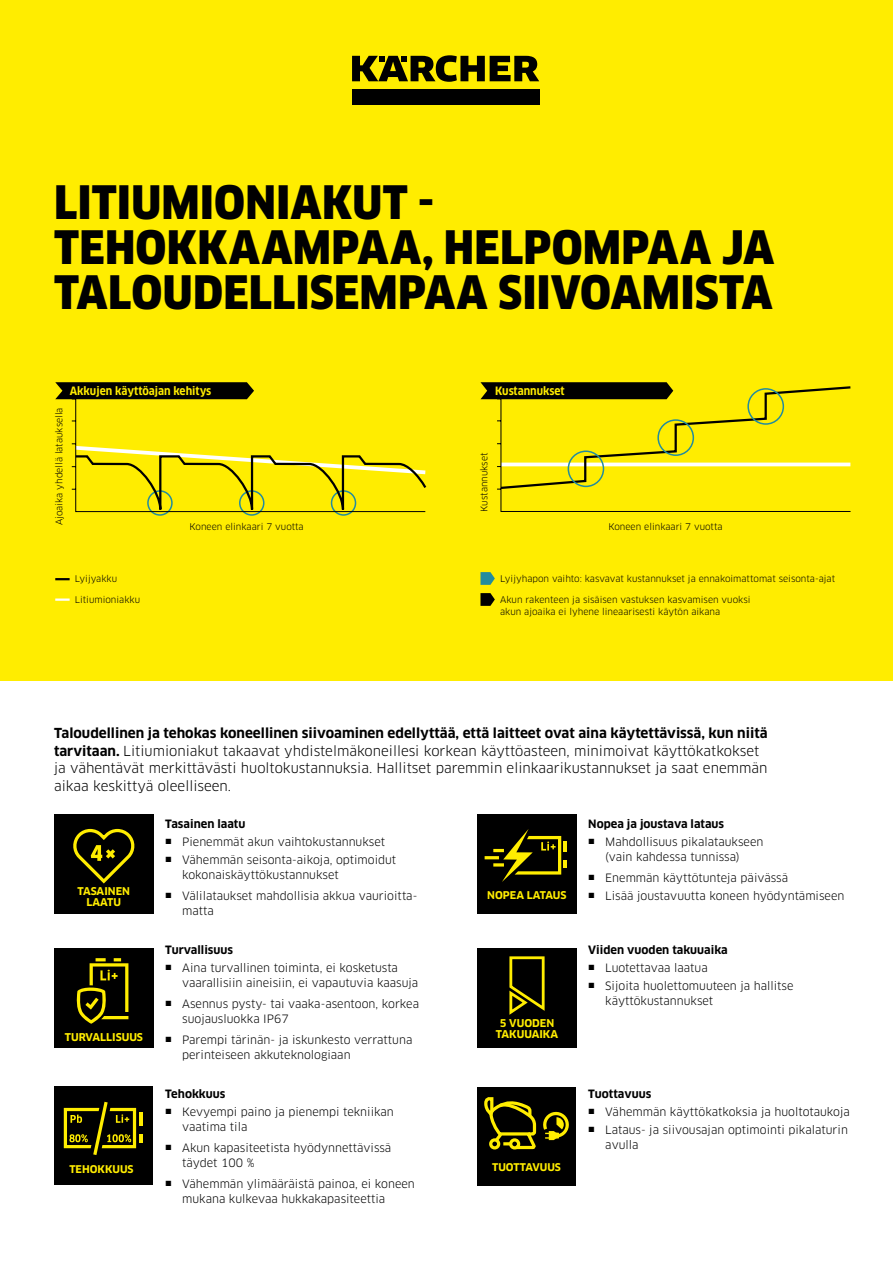
<style>
.page{position:relative;width:893px;height:1263px;background:#fff}
.page>*{position:absolute;margin:0;border:0;box-sizing:border-box;transform-origin:0 0}
.t1{font:900 45px/45px "Clan Pro Narr";letter-spacing:.005em;color:#000}
.t2{font:13.5px/17.5px "Clan Pro";color:#000}
.t3{font:11.25px/14.7px "Clan Pro";color:#000}
.t4{font:700 11.25px "Clan Pro";color:#000}
.t5{font:700 11.25px "Clan Pro Narr";color:#ffed00}
.t6{font:700 10.5px/10.8px "Clan Pro";color:#ffed00;text-align:center}
.t7{font:700 10.35px "Clan Pro";color:#ffed00}
.t8{font:9px/11.7px "Clan Pro";color:#000}
.s1{font-weight:700}
</style>
<div class="page">
<div style="left:0;top:0;width:893px;height:680px;background:#ffed00"></div>
<div style="left:477px;top:949px;width:99px;height:99px;background:#000"></div>
<svg style="left:509px;top:956px;width:36px;height:59px"></svg>
<div style="left:477px;top:814px;width:99px;height:100px;background:#000"></div>
<svg style="left:486px;top:829px;width:81px;height:53px"></svg>
<div style="left:54px;top:814px;width:99px;height:100px;background:#000"></div>
<svg style="left:73px;top:828px;width:62px;height:56px"></svg>
<div style="left:54px;top:949px;width:99px;height:99px;background:#000"></div>
<svg style="left:76px;top:958px;width:52px;height:66px"></svg>
<div style="left:54px;top:1086px;width:99px;height:99px;background:#000"></div>
<svg style="left:64px;top:1102px;width:79px;height:53px"></svg>
<div style="left:477px;top:1087px;width:99px;height:98px;background:#000"></div>
<svg style="left:484px;top:1097px;width:85px;height:53px"></svg>
<hr style="left:55px;top:598px;width:15px;height:3px;background:#fff">
<svg style="left:55px;top:578px;width:15px;height:2px"></svg>
<svg style="left:480px;top:593px;width:15px;height:13px"></svg>
<svg style="left:480px;top:572px;width:15px;height:13px"></svg>
<svg style="left:480px;top:382px;width:371px;height:130px"></svg>
<svg style="left:55px;top:382px;width:372px;height:134px"></svg>
<div style="left:352px;top:89px;width:187px;height:15px;background:#000"></div>
<svg style="left:352px;top:55px;width:187px;height:27px"></svg>
<h1 class="t1" style="left:54px;top:180px;width:722px">LITIUMIONIAKUT -<br>TEHOKKAAMPAA, HELPOMPAA JA<br>TALOUDELLISEMPAA SIIVOAMISTA</h1>
<p class="t5" style="left:70px;top:384px;width:143px">Akkujen käyttöajan kehitys</p>
<p class="t5" style="left:495px;top:384px;width:71px">Kustannukset</p>
<p class="t8" style="left:53px;top:525px;width:119px;rotate:-90deg">Ajoaika yhdellä latauksella</p>
<p class="t8" style="left:189px;top:521px;width:116px">Koneen elinkaari 7 vuotta</p>
<p class="t8" style="left:478px;top:512px;width:61px;rotate:-90deg">Kustannukset</p>
<p class="t8" style="left:608px;top:521px;width:116px">Koneen elinkaari 7 vuotta</p>
<p class="t8" style="left:75px;top:573px;width:44px">Lyijyakku</p>
<p class="t8" style="left:500px;top:573px;width:337px">Lyijyhapon vaihto: kasvavat kustannukset ja ennakoimattomat seisonta-ajat</p>
<p class="t8" style="left:75px;top:594px;width:67px">Litiumioniakku</p>
<p class="t8" style="left:500px;top:594px;width:252px">Akun rakenteen ja sisäisen vastuksen kasvamisen vuoksi akun ajoaika ei lyhene lineaarisesti käytön aikana</p>
<p class="t2" style="left:54px;top:724px;width:715px"><span class="s1">Taloudellinen ja tehokas koneellinen siivoaminen edellyttää, että laitteet ovat aina käytettävissä, kun niitä tarvitaan.</span> Litiumioniakut takaavat yhdistelmäkoneillesi korkean käyttöasteen, minimoivat käyttökatkokset ja vähentävät merkittävästi huoltokustannuksia. Hallitset paremmin elinkaarikustannukset ja saat enemmän aikaa keskittyä oleelliseen.</p>
<p class="t6" style="left:77px;top:886px;width:54px;line-height:11.2px">TASAINEN<br>LAATU</p>
<p class="t6" style="left:65px;top:1032px;width:80px">TURVALLISUUS</p>
<p class="t4" style="left:165px;top:817px;width:82px">Tasainen laatu</p>
<p class="t3" style="left:165px;top:835px;width:221px"><sup>■</sup> Pienemmät akun vaihtokustannukset</p>
<p class="t3" style="left:182px;top:853px;width:216px;text-indent:-17px"><sup>■</sup> Vähemmän seisonta-aikoja, optimoidut kokonaiskäyttökustannukset</p>
<p class="t3" style="left:182px;top:889px;width:237px;text-indent:-17px"><sup>■</sup> Välilataukset mahdollisia akkua vaurioitta&shy;matta</p>
<p class="t4" style="left:165px;top:943px;width:69px">Turvallisuus</p>
<p class="t3" style="left:182px;top:961px;width:238px;text-indent:-17px"><sup>■</sup> Aina turvallinen toiminta, ei kosketusta vaarallisiin aineisiin, ei vapautuvia kaasuja</p>
<p class="t3" style="left:182px;top:997px;width:238px;text-indent:-17px"><sup>■</sup> Asennus pysty- tai vaaka-asentoon, korkea suojausluokka IP67</p>
<p class="t3" style="left:182px;top:1033px;width:232px;text-indent:-17px"><sup>■</sup> Parempi tärinän- ja iskunkesto verrattuna perinteiseen akkuteknologiaan</p>
<p class="t6" style="left:487px;top:890px;width:81px">NOPEA LATAUS</p>
<p class="t6" style="left:496px;top:1018px;width:64px">5 VUODEN<br>TAKUUAIKA</p>
<p class="t4" style="left:165px;top:1087px;width:62px">Tehokkuus</p>
<p class="t3" style="left:182px;top:1105px;width:213px;text-indent:-17px"><sup>■</sup> Kevyempi paino ja pienempi tekniikan vaatima tila</p>
<p class="t3" style="left:182px;top:1141px;width:211px;text-indent:-17px"><sup>■</sup> Akun kapasiteetista hyödynnettävissä täydet 100 %</p>
<p class="t3" style="left:182px;top:1177px;width:234px;text-indent:-17px"><sup>■</sup> Vähemmän ylimääräistä painoa, ei koneen mukana kulkevaa hukkakapasiteettia</p>
<p class="t7" style="left:69px;top:1163px;width:66px">TEHOKKUUS</p>
<p class="t7" style="left:492px;top:1161px;width:70px">TUOTTAVUUS</p>
<p class="t4" style="left:588px;top:817px;width:137px">Nopea ja joustava lataus</p>
<p class="t3" style="left:588px;top:835px;width:177px;text-align:center"><sup>■</sup> Mahdollisuus pikalataukseen (vain kahdessa tunnissa)</p>
<p class="t3" style="left:588px;top:871px;width:201px"><sup>■</sup> Enemmän käyttötunteja päivässä</p>
<p class="t3" style="left:588px;top:889px;width:258px"><sup>■</sup> Lisää joustavuutta koneen hyödyntämiseen</p>
<p class="t4" style="left:588px;top:943px;width:141px">Viiden vuoden takuuaika</p>
<p class="t3" style="left:588px;top:961px;width:121px"><sup>■</sup> Luotettavaa laatua</p>
<p class="t3" style="left:605px;top:979px;width:190px;text-indent:-17px"><sup>■</sup> Sijoita huolettomuuteen ja hallitse käyttökustannukset</p>
<p class="t4" style="left:588px;top:1087px;width:65px">Tuottavuus</p>
<p class="t3" style="left:588px;top:1105px;width:263px"><sup>■</sup> Vähemmän käyttökatkoksia ja huoltotaukoja</p>
<p class="t3" style="left:605px;top:1123px;width:244px;text-indent:-17px"><sup>■</sup> Lataus- ja siivousajan optimointi pikalaturin avulla</p>
</div>
